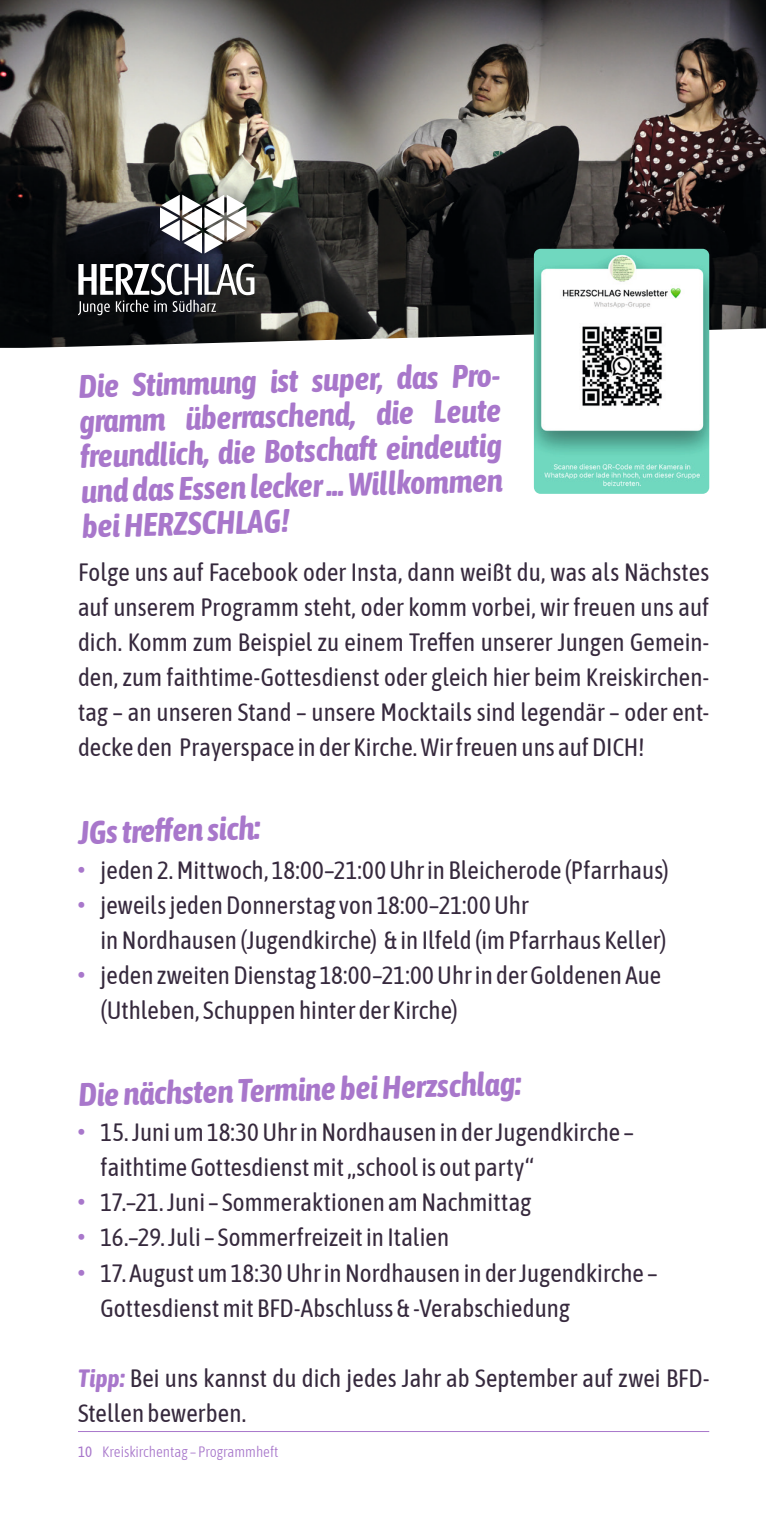
<style>
.page{position:relative;width:766px;height:1531px;background:#fff}
.page>*{position:absolute;margin:0;border:0;box-sizing:border-box;transform-origin:0 0}
.t1{font:italic 700 32.5px/34.8px "Asap Condensed";color:#a877cb}
.t2{font:25px/35px "Asap Condensed";letter-spacing:.005em;color:#36293d}
.t3{font:300 15px "Asap Condensed";color:#a877cb}
.s1{font-weight:900;color:#a877cb}
.s2{font-weight:700;font-style:italic;color:#a877cb}
.s3{font-weight:400}
</style>
<div class="page">
<hr style="left:78px;top:1431px;width:631px;height:1px;background:#a877cb">
<img style="left:0;top:0;width:765px;height:328px">
<svg style="left:0;top:328px;width:765px;height:161px"></svg>
<img style="left:52px;top:171px;width:228px;height:168px">
<svg style="left:78px;top:264px;width:176px;height:51px"></svg>
<svg style="left:160px;top:195px;width:86px;height:58px"></svg>
<img style="left:533px;top:249px;width:176px;height:245px">
<h1 class="t1" style="left:77px;top:369px;width:448px;rotate:-2deg">Die Stimmung ist super, das Pro&shy;gramm überraschend, die Leute freundlich, die Botschaft eindeutig und das Essen lecker ... Willkommen bei HERZSCHLAG!</h1>
<p class="t2" style="left:78px;top:554px;width:632px;text-align:justify">Folge uns auf Facebook oder Insta, dann weißt du, was als Nächstes auf unserem Programm steht, oder komm vorbei, wir freuen uns auf dich. Komm zum Beispiel zu einem Treffen unserer Jungen Gemein&shy;den, zum faithtime-Gottesdienst oder gleich hier beim Kreiskirchen&shy;tag – an unseren Stand – unsere Mocktails sind legendär – oder ent&shy;decke den Prayerspace in der Kirche. Wir freuen uns auf DICH!</p>
<h1 class="t1" style="left:78px;top:814px;width:183px;rotate:-2deg">JGs treff en sich:</h1>
<p class="t2" style="left:78px;top:851px;width:592px"><span class="s1">•</span> jeden 2. Mittwoch, 18:00–21:00 Uhr in Bleicherode (Pfarrhaus)</p>
<p class="t2" style="left:100px;top:886px;width:567px;text-indent:-22px"><span class="s1">•</span> jeweils jeden Donnerstag von 18:00–21:00 Uhr<br>in Nordhausen (Jugendkirche) &amp; in Ilfeld (im Pfarrhaus Keller)</p>
<p class="t2" style="left:100px;top:956px;width:562px;text-indent:-22px"><span class="s1">•</span> jeden zweiten Dienstag 18:00–21:00 Uhr in der Goldenen Aue (Uthleben, Schuppen hinter der Kirche)</p>
<h1 class="t1" style="left:78px;top:1077px;width:444px;rotate:-2deg">Die nächsten Termine bei Herzschlag:</h1>
<p class="t2" style="left:100px;top:1114px;width:534px;text-indent:-22px"><span class="s1">•</span> 15. Juni um 18:30 Uhr in Nordhausen in der Jugendkirche – faithtime Gottesdienst mit „school is out party“</p>
<p class="t2" style="left:78px;top:1184px;width:454px"><span class="s1">•</span> 17.–21. Juni – Sommeraktionen am Nachmittag</p>
<p class="t2" style="left:78px;top:1219px;width:372px"><span class="s1">•</span> 16.–29. Juli – Sommerfreizeit in Italien</p>
<p class="t2" style="left:100px;top:1254px;width:558px;text-indent:-22px"><span class="s1">•</span> 17. August um 18:30 Uhr in Nordhausen in der Jugendkirche –<br>Gottesdienst mit BFD-Abschluss &amp; -Verabschiedung</p>
<p class="t2" style="left:78px;top:1359px;width:632px"><span class="s2">Tipp:</span> Bei uns kannst du dich jedes Jahr ab September auf zwei BFD-<br>Stellen bewerben.</p>
<p class="t3" style="left:78px;top:1441px;width:202px"><span class="s3">10</span> Kreiskirchentag – Programmheft</p>
</div>
